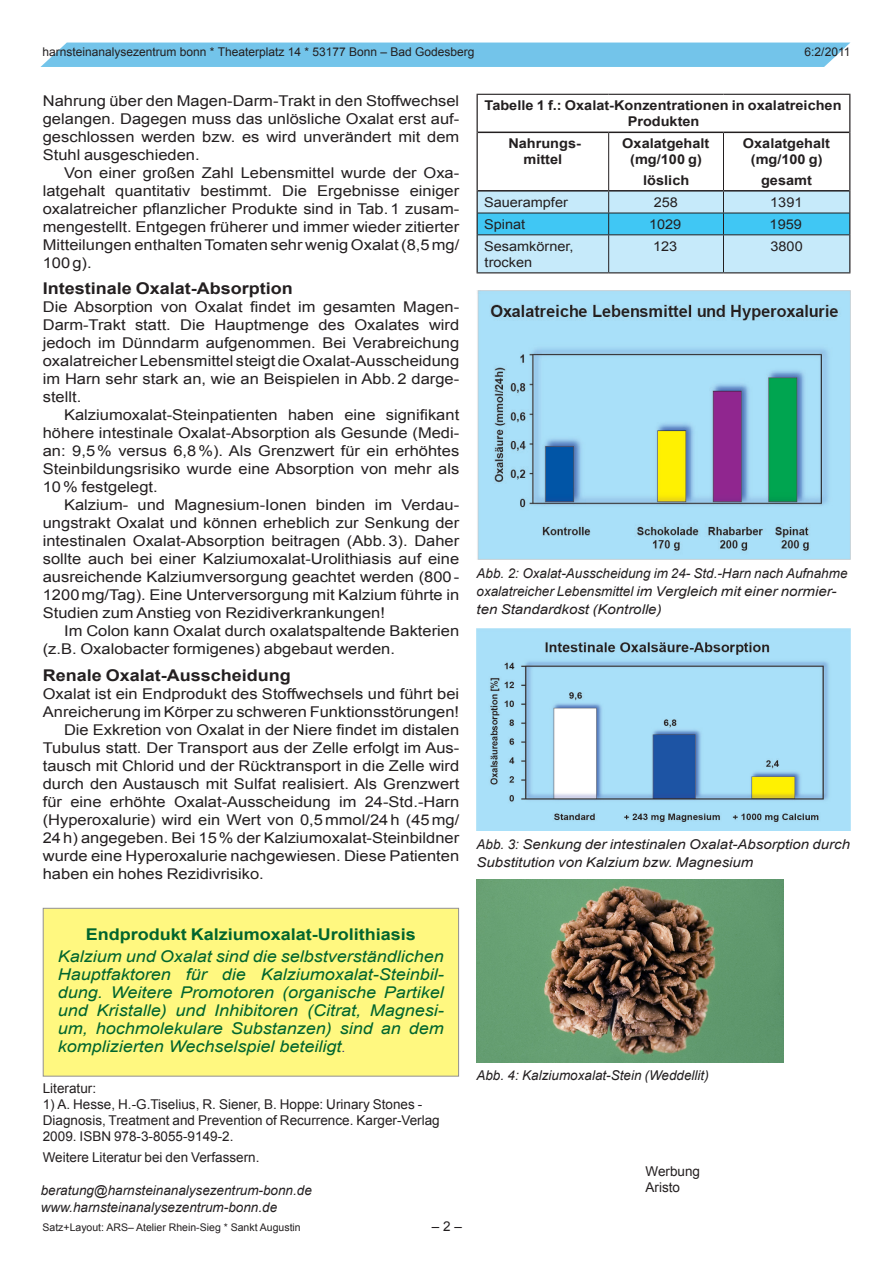
<style>
.page{position:relative;width:893px;height:1263px;background:#fff}
.page>*{position:absolute;margin:0;border:0;box-sizing:border-box;transform-origin:0 0}
.Text_ohne_Initial_10{font:italic 16.2px/18px "Arial";color:#00652e;text-align:justify;scale:1.11 1}
.Ü-Tab-12p{font:700 16.2px "Arial";color:#231f20;scale:1.11 1}
.Ü-Tab-12p-2{font:700 16.2px "Arial";color:#00652e;scale:1.11 1}
.Text-Einzug{font:14.85px/18px "Arial";color:#231f20;text-align:justify;scale:1.11 1}
.Text-ohne_Einzug{font:14.85px/18px "Arial";color:#231f20;text-align:justify;scale:1.11 1}
.Ü-Tab_10p_Arial{font:italic 13.5px/18px "Arial";color:#231f20}
.Ü-Tab_10p_Arial-2{font:13.5px/16.2px "Arial";color:#231f20}
.Ü-Tab_10p_Arial-3{font:700 13.5px/16.2px "Arial";color:#231f20;text-align:center;scale:1.08 1}
.Ü_7p_Arial_lbd{font:italic 13.5px "Arial";color:#231f20}
.Ü-Tab_10p_Arial-4{font:13.5px/16.2px "Arial";color:#231f20;scale:1.08 1}
.Ü_8p_Arial{font:12px "Arial";color:#231f20}
.Ü_7p_Arial_lbd-2{font:10.5px "Arial";color:#231f20}
.s1{font-size:12.15px;color:#2c2876}
</style>
<div class="page">
<div style="left:40px;top:43px;width:810px;height:24px;background:#73c4ea"></div>
<div style="left:43px;top:908px;width:416px;height:168px;background:#fff880"></div>
<img style="left:477px;top:629px;width:373px;height:201px">
<img style="left:477px;top:290px;width:374px;height:269px">
<hr style="left:477px;top:94px;width:132px;height:1px;background:#231f20">
<hr style="left:609px;top:94px;width:114px;height:1px;background:#231f20">
<hr style="left:723px;top:94px;width:127px;height:1px;background:#231f20">
<hr style="left:477px;top:95px;width:1px;height:37px;background:#231f20">
<hr style="left:849px;top:95px;width:1px;height:37px;background:#231f20">
<hr style="left:477px;top:132px;width:1px;height:59px;background:#231f20">
<hr style="left:849px;top:132px;width:1px;height:59px;background:#231f20">
<hr style="left:478px;top:132px;width:131px;height:1px;background:#231f20">
<hr style="left:609px;top:132px;width:114px;height:1px;background:#231f20">
<hr style="left:723px;top:132px;width:126px;height:1px;background:#231f20">
<hr style="left:478px;top:190px;width:131px;height:2px;background:#231f20">
<hr style="left:609px;top:190px;width:114px;height:2px;background:#231f20">
<hr style="left:723px;top:190px;width:126px;height:2px;background:#231f20">
<hr style="left:608px;top:133px;width:1px;height:57px;background:#231f20">
<hr style="left:723px;top:133px;width:1px;height:57px;background:#231f20">
<svg style="left:477px;top:191px;width:373px;height:82px;background:#9fdbf1"></svg>
<hr style="left:608px;top:235px;width:1px;height:37px;background:#231f20">
<hr style="left:723px;top:235px;width:1px;height:37px;background:#231f20">
<hr style="left:478px;top:213px;width:131px;height:1px;background:#231f20">
<hr style="left:609px;top:213px;width:114px;height:1px;background:#231f20">
<hr style="left:723px;top:213px;width:126px;height:1px;background:#231f20">
<hr style="left:478px;top:234px;width:131px;height:1px;background:#231f20">
<hr style="left:609px;top:234px;width:114px;height:1px;background:#231f20">
<hr style="left:723px;top:234px;width:126px;height:1px;background:#231f20">
<img style="left:477px;top:879px;width:307px;height:183px">
<p class="Ü_8p_Arial" style="left:43px;top:44px;width:434px">harnsteinanalysezentrum bonn * Theaterplatz 14 * 53177 Bonn – Bad Godesberg</p>
<p class="Ü_8p_Arial" style="left:805px;top:44px;width:47px">6:2/2011</p>
<p class="Text-ohne_Einzug" style="left:43px;top:92px;width:377px">Nahrung über den Magen-Darm-Trakt in den Stoffwechsel gelangen. Dagegen muss das unlösliche Oxalat erst auf&shy;geschlossen werden bzw. es wird unverändert mit dem Stuhl ausgeschieden.</p>
<p class="Text-Einzug" style="left:43px;top:164px;width:377px;text-indent:21px">Von einer großen Zahl Lebensmittel wurde der Oxa&shy;latgehalt quantitativ bestimmt. Die Ergebnisse einiger oxalatreicher pflanzlicher Produkte sind in Tab.1 zusam&shy;mengestellt. Entgegen früherer und immer wieder zitierter Mitteilungen enthalten Tomaten sehr wenig Oxalat (8,5mg/ 100g).</p>
<p class="Ü-Tab-12p" style="left:43px;top:278px;width:227px">Intestinale Oxalat-Absorption</p>
<p class="Text-ohne_Einzug" style="left:43px;top:298px;width:377px">Die Absorption von Oxalat findet im gesamten Magen-Darm-Trakt statt. Die Hauptmenge des Oxalates wird jedoch im Dünndarm aufgenommen. Bei Verabreichung oxalatreicher Lebensmittel steigt die Oxalat-Ausscheidung im Harn sehr stark an, wie an Beispielen in Abb.2 darge&shy;stellt.</p>
<p class="Text-Einzug" style="left:43px;top:406px;width:377px;text-indent:21px">Kalziumoxalat-Steinpatienten haben eine signifikant höhere intestinale Oxalat-Absorption als Gesunde (Medi&shy;an: 9,5% versus 6,8%). Als Grenzwert für ein erhöhtes Steinbildungsrisiko wurde eine Absorption von mehr als 10% festgelegt.</p>
<p class="Text-Einzug" style="left:43px;top:496px;width:377px;text-indent:21px">Kalzium- und Magnesium-Ionen binden im Verdau&shy;ungstrakt Oxalat und können erheblich zur Senkung der intestinalen Oxalat-Absorption beitragen (Abb.3). Daher sollte auch bei einer Kalziumoxalat-Urolithiasis auf eine ausreichende Kalziumversorgung geachtet werden (800- 1200mg/Tag). Eine Unterversorgung mit Kalzium führte in Studien zum Anstieg von Rezidiverkrankungen!</p>
<p class="Text-Einzug" style="left:43px;top:622px;width:377px;text-indent:21px">Im Colon kann Oxalat durch oxalatspaltende Bakterien (z.B. Oxalobacter formigenes) abgebaut werden.</p>
<p class="Ü-Tab-12p" style="left:43px;top:664px;width:225px">Renale Oxalat-Ausscheidung</p>
<p class="Text-ohne_Einzug" style="left:43px;top:685px;width:377px">Oxalat ist ein Endprodukt des Stoffwechsels und führt bei<br>Anreicherung im Körper zu schweren Funktionsstörungen!</p>
<p class="Text-Einzug" style="left:43px;top:721px;width:377px;text-indent:21px">Die Exkretion von Oxalat in der Niere findet im distalen Tubulus statt. Der Transport aus der Zelle erfolgt im Aus&shy;tausch mit Chlorid und der Rücktransport in die Zelle wird durch den Austausch mit Sulfat realisiert. Als Grenzwert für eine erhöhte Oxalat-Ausscheidung im 24-Std.-Harn (Hyperoxalurie) wird ein Wert von 0,5mmol/24h (45mg/ 24h) angegeben. Bei 15% der Kalziumoxalat-Steinbildner wurde eine Hyperoxalurie nachgewiesen. Diese Patienten haben ein hohes Rezidivrisiko.</p>
<p class="Ü-Tab_10p_Arial-3" style="left:485px;top:98px;width:332px">Tabelle 1 f.: Oxalat-Konzentrationen in oxalatreichen<br>Produkten</p>
<p class="Ü-Tab_10p_Arial-3" style="left:508px;top:136px;width:69px">Nahrungs&shy;mittel</p>
<p class="Ü-Tab_10p_Arial-3" style="left:622px;top:136px;width:82px">Oxalatgehalt (mg/100 g)</p>
<p class="Ü-Tab_10p_Arial-3" style="left:643px;top:172px;width:44px">löslich</p>
<p class="Ü-Tab_10p_Arial-3" style="left:743px;top:136px;width:82px">Oxalatgehalt (mg/100 g)</p>
<p class="Ü-Tab_10p_Arial-3" style="left:761px;top:172px;width:49px">gesamt</p>
<p class="Ü-Tab_10p_Arial-4" style="left:484px;top:194px;width:79px">Sauerampfer</p>
<p class="Ü-Tab_10p_Arial-4" style="left:654px;top:194px;width:24px">258</p>
<p class="Ü-Tab_10p_Arial-4" style="left:770px;top:194px;width:31px">1391</p>
<p class="Ü-Tab_10p_Arial-4" style="left:484px;top:216px;width:40px">Spinat</p>
<p class="Ü-Tab_10p_Arial-4" style="left:649px;top:216px;width:31px">1029</p>
<p class="Ü-Tab_10p_Arial-4" style="left:770px;top:216px;width:31px">1959</p>
<p class="Ü-Tab_10p_Arial-4" style="left:484px;top:238px;width:84px">Sesamkörner, trocken</p>
<p class="Ü-Tab_10p_Arial-4" style="left:653px;top:238px;width:24px">123</p>
<p class="Ü-Tab_10p_Arial-4" style="left:770px;top:238px;width:31px">3800</p>
<p class="Ü-Tab_10p_Arial" style="left:477px;top:564px;width:372px">Abb. 2: Oxalat-Ausscheidung im 24- Std.-Harn nach Aufnahme oxalatreicher Lebensmittel im Vergleich mit einer normier&shy;ten Standardkost (Kontrolle)</p>
<p class="Ü-Tab_10p_Arial" style="left:477px;top:836px;width:375px">Abb. 3: Senkung der intestinalen Oxalat-Absorption durch<br>Substitution von Kalzium bzw. Magnesium</p>
<p class="Ü-Tab-12p-2" style="left:86px;top:923px;width:299px">Endprodukt Kalziumoxalat-Urolithiasis</p>
<p class="Text_ohne_Initial_10" style="left:58px;top:947px;width:349px">Kalzium und Oxalat sind die selbstverständlichen Hauptfaktoren für die Kalziumoxalat-Steinbil&shy;dung. Weitere Promotoren (organische Partikel und Kristalle) und Inhibitoren (Citrat, Magnesi&shy;um, hochmolekulare Substanzen) sind an dem komplizierten Wechselspiel beteiligt<span class="s1">.</span></p>
<p class="Ü-Tab_10p_Arial-2" style="left:43px;top:1080px;width:55px">Literatur:</p>
<p class="Ü-Tab_10p_Arial-2" style="left:43px;top:1096px;width:398px">1) A. Hesse, H.-G.Tiselius, R. Siener, B. Hoppe: Urinary Stones -<br>Diagnosis, Treatment and Prevention of Recurrence. Karger-Verlag<br>2009. ISBN 978-3-8055-9149-2.</p>
<p class="Ü-Tab_10p_Arial-2" style="left:43px;top:1149px;width:218px">Weitere Literatur bei den Verfassern.</p>
<p class="Ü-Tab_10p_Arial" style="left:476px;top:1066px;width:234px">Abb. 4: Kalziumoxalat-Stein (Weddellit)</p>
<p class="Ü-Tab_10p_Arial-2" style="left:645px;top:1163px;width:56px">Werbung</p>
<p class="Ü_7p_Arial_lbd" style="left:41px;top:1182px;width:273px">beratung@harnsteinanalysezentrum-bonn.de</p>
<p class="Ü-Tab_10p_Arial-2" style="left:645px;top:1179px;width:36px">Aristo</p>
<p class="Ü_7p_Arial_lbd" style="left:41px;top:1198px;width:238px">www.harnsteinanalysezentrum-bonn.de</p>
<p class="Ü_7p_Arial_lbd-2" style="left:43px;top:1220px;width:260px">Satz+Layout: ARS– Atelier Rhein-Sieg * Sankt Augustin</p>
<p class="Ü-Tab_10p_Arial-2" style="left:432px;top:1218px;width:32px">– 2 –</p>
</div>
